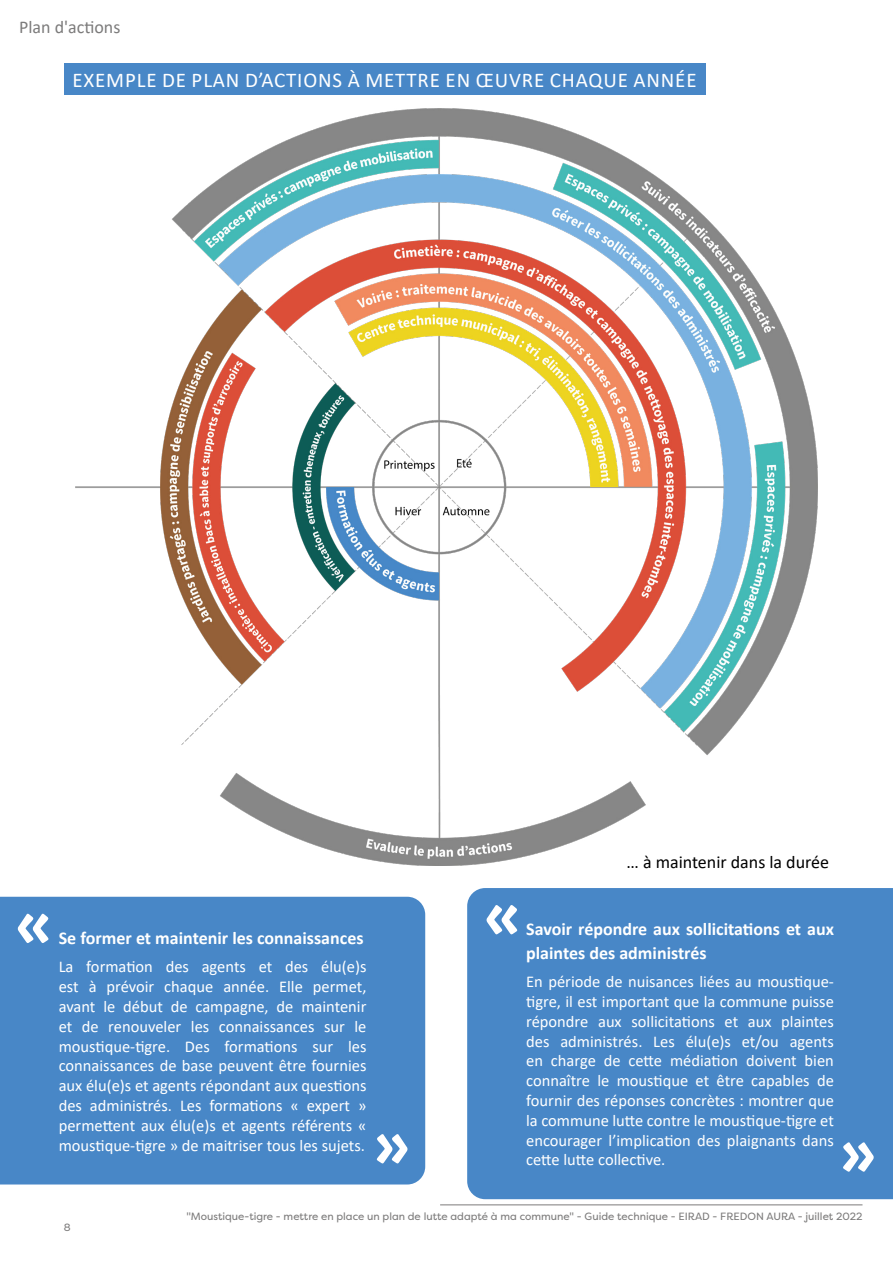
<style>
.page{position:relative;width:893px;height:1263px;background:#fff}
.page>*{position:absolute;margin:0;border:0;box-sizing:border-box;transform-origin:0 0}
.t1{font:75px "Stencil";color:#fff}
.t2{font:21px "Calibri";letter-spacing:.04em;color:#fff}
.t3{font:700 18px/23.4px "Calibri";color:#fff}
.t4{font:18px "Calibri";color:#000}
.t5{font:18px "Calibri";color:#7c7b7b}
.t6{font:16.5px/19.8px "Calibri";color:#fff;text-align:justify}
.t7{font:10.5px "Filson Pro";color:#7c7b7b}
</style>
<div class="page">
<div style="left:64px;top:63px;width:641px;height:32px;background:#4887c7"></div>
<div style="left:467px;top:888px;width:426px;height:311px;background:#4887c7"></div>
<img style="left:75px;top:108px;width:743px;height:757px">
<div style="left:0;top:897px;width:425px;height:287px;background:#4887c7"></div>
<hr style="left:440px;top:1204px;width:422px;height:1px;background:#7c7b7b">
<p class="t5" style="left:19px;top:15px;width:103px">Plan d'actions</p>
<p class="t2" style="left:72px;top:65px;width:626px">EXEMPLE DE PLAN D’ACTIONS À METTRE EN ŒUVRE CHAQUE ANNÉE</p>
<h1 class="t1" style="left:13px;top:885px;width:42px">«</h1>
<p class="t3" style="left:59px;top:926px;width:306px">Se former et maintenir les connaissances</p>
<p class="t6" style="left:59px;top:957px;width:309px">La formation des agents et des élu(e)s est à prévoir chaque année. Elle permet, avant le début de campagne, de maintenir et de renouveler les connaissances sur le moustique-tigre. Des formations sur les connaissances de base peuvent être fournies aux élu(e)s et agents répondant aux questions des administrés. Les formations « expert » permettent aux élu(e)s et agents référents « moustique-tigre » de maitriser tous les sujets.</p>
<h1 class="t1" style="left:372px;top:1106px;width:42px">»</h1>
<p class="t4" style="left:626px;top:849px;width:204px">… à maintenir dans la durée</p>
<h1 class="t1" style="left:482px;top:877px;width:42px">«</h1>
<p class="t3" style="left:526px;top:917px;width:309px">Savoir répondre aux sollicitations et aux plaintes des administrés</p>
<p class="t6" style="left:526px;top:971px;width:309px">En période de nuisances liées au moustique&shy;tigre, il est important que la commune puisse répondre aux sollicitations et aux plaintes des administrés. Les élu(e)s et/ou agents en charge de cette médiation doivent bien connaître le moustique et être capables de fournir des réponses concrètes : montrer que la commune lutte contre le moustique-tigre et encourager l’implication des plaignants dans cette lutte collective.</p>
<h1 class="t1" style="left:838px;top:1114px;width:42px">»</h1>
<p class="t7" style="left:64px;top:1220px;width:8px">8</p>
<p class="t7" style="left:186px;top:1209px;width:678px">"Moustique-tigre - mettre en place un plan de lutte adapté à ma commune" - Guide technique - EIRAD - FREDON AURA - juillet 2022</p>
</div>
